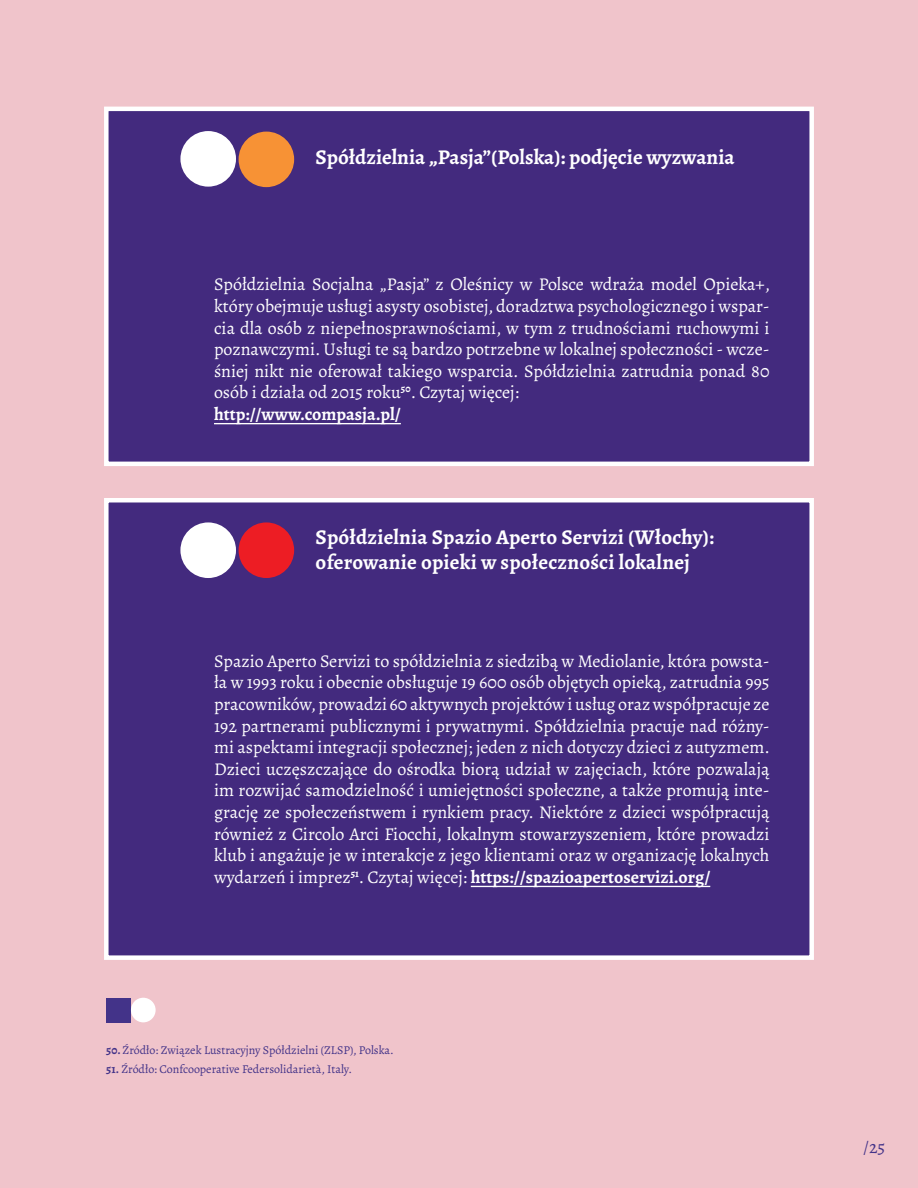
<style>
.page{position:relative;width:918px;height:1188px;background:#f0c4cb}
.page>*{position:absolute;margin:0;border:0;box-sizing:border-box;transform-origin:0 0}
.t1{font:700 21px "Alegreya";letter-spacing:.01em;color:#fff}
.t2{font:18px/21.6px "Alegreya";color:#fff;text-align:justify}
.t3{font:700 18px "Alegreya";color:#fff}
.t4{font:18px "Alegreya";color:#433389}
.t5{font:12px "Alegreya";color:#433389}
.s1{font-weight:700}
</style>
<div class="page">
<div style="left:104px;top:107px;width:710px;height:359px;background:#432a7e;border:4px solid #fff"></div>
<hr style="left:214px;top:423px;width:187px;height:1px;background:#fff">
<div style="left:104px;top:498px;width:710px;height:462px;background:#432a7e;border:4px solid #fff"></div>
<hr style="left:471px;top:886px;width:239px;height:1px;background:#fff">
<div style="left:239px;top:132px;width:55px;height:55px;background:#f79235;border-radius:50%"></div>
<div style="left:180px;top:131px;width:56px;height:56px;background:#fff;border-radius:50%"></div>
<div style="left:239px;top:522px;width:55px;height:56px;background:#ed1d24;border-radius:50%"></div>
<div style="left:180px;top:522px;width:56px;height:56px;background:#fff;border-radius:50%"></div>
<div style="left:106px;top:998px;width:25px;height:25px;background:#433389"></div>
<div style="left:131px;top:998px;width:25px;height:24px;background:#fff;border-radius:50%"></div>
<p class="t1" style="left:316px;top:144px;width:421px">Spółdzielnia „Pasja”(Polska): podjęcie wyzwania</p>
<p class="t2" style="left:214px;top:274px;width:557px">Spółdzielnia Socjalna „Pasja” z Oleśnicy w Polsce wdraża model Opieka+, który obejmuje usługi asysty osobistej, doradztwa psychologicznego i wspar&shy;cia dla osób z niepełnosprawnościami, w tym z trudnościami ruchowymi i poznawczymi. Usługi te są bardzo potrzebne w lokalnej społeczności - wcze&shy;śniej nikt nie oferował takiego wsparcia. Spółdzielnia zatrudnia ponad 80 osób i działa od 2015 roku<sup>50</sup>. Czytaj więcej:</p>
<p class="t3" style="left:214px;top:403px;width:188px">http://www.compasja.pl/</p>
<p class="t1" style="left:316px;top:524px;width:400px">Spółdzielnia Spazio Aperto Servizi (Włochy):</p>
<p class="t1" style="left:316px;top:549px;width:376px">oferowanie opieki w społeczności lokalnej</p>
<p class="t2" style="left:214px;top:650px;width:557px">Spazio Aperto Servizi to spółdzielnia z siedzibą w Mediolanie, która powsta&shy;ła w 1993 roku i obecnie obsługuje 19 600 osób objętych opieką, zatrudnia 995 pracowników, prowadzi 60 aktywnych projektów i usług oraz współpracuje ze 192 partnerami publicznymi i prywatnymi. Spółdzielnia pracuje nad różny&shy;mi aspektami integracji społecznej; jeden z nich dotyczy dzieci z autyzmem.<br>Dzieci uczęszczające do ośrodka biorą udział w zajęciach, które pozwalają im rozwijać samodzielność i umiejętności społeczne, a także promują inte&shy;grację ze społeczeństwem i rynkiem pracy. Niektóre z dzieci współpracują również z Circolo Arci Fiocchi, lokalnym stowarzyszeniem, które prowadzi klub i angażuje je w interakcje z jego klientami oraz w organizację lokalnych wydarzeń i imprez<sup>51</sup>. Czytaj więcej: <span class="s1">https://spazioapertoservizi.org/</span></p>
<p class="t5" style="left:106px;top:1042px;width:289px"><span class="s1">50.</span> Źródło: Związek Lustracyjny Spółdzielni (ZLSP), Polska.</p>
<p class="t5" style="left:106px;top:1061px;width:247px"><span class="s1">51.</span> Źródło: Confcooperative Federsolidarietà, Italy.</p>
<p class="t4" style="left:863px;top:1136px;width:24px">/25</p>
</div>
